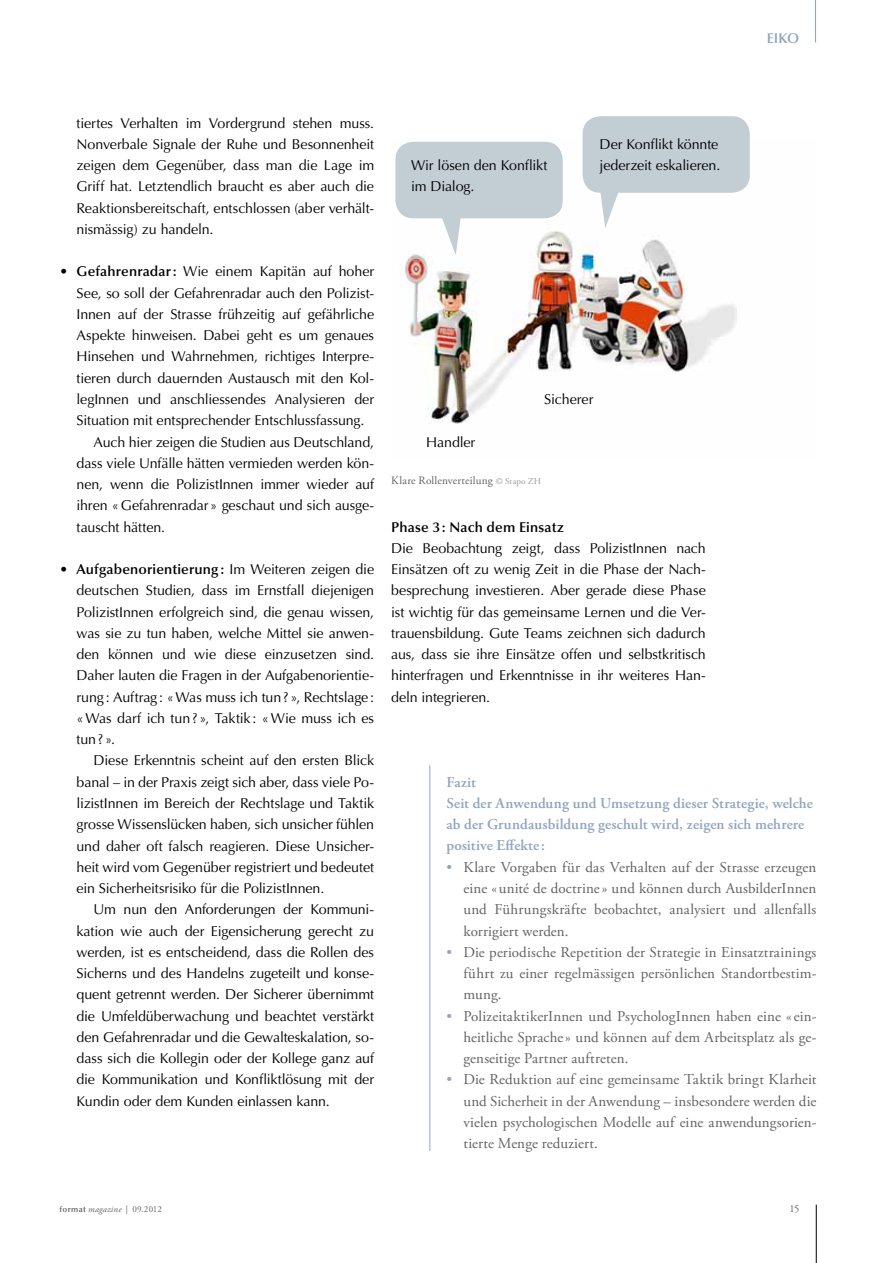
<style>
.page{position:relative;width:893px;height:1263px;background:#fff}
.page>*{position:absolute;margin:0;border:0;box-sizing:border-box;transform-origin:0 0}
.t1{font:15px/21.3px "Adobe Garamond Pro";letter-spacing:-.005em;color:#626261;text-align:justify}
.t2{font:600 15px/21.3px "Adobe Garamond Pro";letter-spacing:.005em;color:#90a5bf}
.t3{font:14.25px/21.3px "Optima LT Std";letter-spacing:-.01em;color:#000;text-align:justify}
.t4{font:600 14.25px "Optima LT Std";letter-spacing:.01em;color:#000}
.t5{font:600 14.25px "Optima LT Std";color:#90a5bf}
.t6{font:11.25px "Adobe Garamond Pro";color:#626261}
.t7{font:10.5px "Adobe Garamond Pro";color:#626261}
.t8{font:italic 9px "Adobe Garamond Pro";letter-spacing:.025em;color:#626261}
.s1{font-weight:600}
.s2{font-size:9px;color:#979797}
.s3{color:#90a5bf}
.s4{font-family:"Optima LT Std";font-weight:600;font-style:normal;font-size:8.25px}
.s5{font-style:normal}
</style>
<div class="page">
<hr style="left:816px;top:1205px;width:1px;height:58px;background:#000">
<img style="left:396px;top:138px;width:354px;height:286px">
<hr style="left:815px;top:0;width:1px;height:43px;background:#90a5bf">
<hr style="left:429px;top:765px;width:1px;height:386px;background:#90a5bf">
<div style="left:395px;top:142px;width:168px;height:76px;background:#c2cdd4;border-radius:18px"></div>
<svg style="left:440px;top:218px;width:21px;height:37px"></svg>
<div style="left:583px;top:116px;width:167px;height:77px;background:#c2cdd4;border-radius:18px"></div>
<svg style="left:600px;top:192px;width:21px;height:36px"></svg>
<p class="t5" style="left:767px;top:29px;width:34px">EIKO</p>
<p class="t3" style="left:77px;top:112px;width:299px">tiertes Verhalten im Vordergrund stehen muss.<br>Nonverbale Signale der Ruhe und Besonnenheit zeigen dem Gegenüber, dass man die Lage im Griff hat. Letztendlich braucht es aber auch die Reaktionsbereitschaft, entschlossen (aber verhält&shy;nismässig) zu handeln.</p>
<p class="t3" style="left:60px;top:261px;width:316px">• <span class="s1">Gefahrenradar:</span> Wie einem Kapitän auf hoher</p>
<p class="t3" style="left:77px;top:282px;width:299px">See, so soll der Gefahrenradar auch den Polizist-</p>
<p class="t3" style="left:77px;top:304px;width:299px">Innen auf der Strasse frühzeitig auf gefährliche</p>
<p class="t3" style="left:77px;top:325px;width:299px">Aspekte hinweisen. Dabei geht es um genaues</p>
<p class="t3" style="left:77px;top:346px;width:299px">Hinsehen und Wahrnehmen, richtiges Interpre-</p>
<p class="t3" style="left:77px;top:367px;width:299px">tieren durch dauernden Austausch mit den Kol-</p>
<p class="t3" style="left:77px;top:389px;width:299px">legInnen und anschliessendes Analysieren der</p>
<p class="t3" style="left:77px;top:410px;width:289px">Situation mit entsprechender Entschlussfassung.</p>
<p class="t3" style="left:94px;top:431px;width:282px">Auch hier zeigen die Studien aus Deutschland,</p>
<p class="t3" style="left:77px;top:452px;width:299px">dass viele Unfälle hätten vermieden werden kön-</p>
<p class="t3" style="left:77px;top:474px;width:299px">nen, wenn die PolizistInnen immer wieder auf</p>
<p class="t3" style="left:77px;top:495px;width:299px">ihren «Gefahrenradar» geschaut und sich ausge-</p>
<p class="t3" style="left:77px;top:516px;width:90px">tauscht hätten.</p>
<p class="t3" style="left:77px;top:559px;width:299px;text-indent:-17px">• <span class="s1">Aufgabenorientierung:</span> Im Weiteren zeigen die deutschen Studien, dass im Ernstfall diejenigen PolizistInnen erfolgreich sind, die genau wissen, was sie zu tun haben, welche Mittel sie anwen&shy;den können und wie diese einzusetzen sind.<br>Daher lauten die Fragen in der Aufgabenorientie&shy;rung : Auftrag: «Was muss ich tun?», Rechtslage : «Was darf ich tun?», Taktik : «Wie muss ich es tun?».</p>
<p class="t3" style="left:77px;top:750px;width:299px;text-indent:17px">Diese Erkenntnis scheint auf den ersten Blick banal – in der Praxis zeigt sich aber, dass viele Po&shy;lizistInnen im Bereich der Rechtslage und Taktik grosse Wissenslücken haben, sich unsicher fühlen und daher oft falsch reagieren. Diese Unsicher&shy;heit wird vom Gegenüber registriert und bedeutet ein Sicherheitsrisiko für die PolizistInnen.</p>
<p class="t3" style="left:77px;top:899px;width:299px;text-indent:17px">Um nun den Anforderungen der Kommuni&shy;kation wie auch der Eigensicherung gerecht zu werden, ist es entscheidend, dass die Rollen des Sicherns und des Handelns zugeteilt und konse&shy;quent getrennt werden. Der Sicherer übernimmt die Umfeldüberwachung und beachtet verstärkt den Gefahrenradar und die Gewalteskalation, so&shy;dass sich die Kollegin oder der Kollege ganz auf die Kommunikation und Konfliktlösung mit der Kundin oder dem Kunden einlassen kann.</p>
<p class="t3" style="left:411px;top:155px;width:138px">Wir lösen den Konflikt im Dialog.</p>
<p class="t3" style="left:600px;top:134px;width:122px">Der Konflikt könnte jederzeit eskalieren.</p>
<p class="t3" style="left:426px;top:431px;width:51px">Handler</p>
<p class="t3" style="left:544px;top:389px;width:51px">Sicherer</p>
<p class="t6" style="left:391px;top:474px;width:152px">Klare Rollenverteilung <span class="s2">© Stapo ZH</span></p>
<p class="t4" style="left:391px;top:518px;width:174px">Phase 3: Nach dem Einsatz</p>
<p class="t3" style="left:391px;top:537px;width:316px">Die Beobachtung zeigt, dass PolizistInnen nach Einsätzen oft zu wenig Zeit in die Phase der Nach&shy;besprechung investieren. Aber gerade diese Phase ist wichtig für das gemeinsame Lernen und die Ver&shy;trauensbildung. Gute Teams zeichnen sich dadurch aus, dass sie ihre Einsätze offen und selbstkritisch hinterfragen und Erkenntnisse in ihr weiteres Han&shy;deln integrieren.</p>
<p class="t2" style="left:446px;top:771px;width:368px">Fazit<br>Seit der Anwendung und Umsetzung dieser Strategie, welche ab der Grundausbildung geschult wird, zeigen sich mehrere positive Effekte :</p>
<p class="t1" style="left:463px;top:857px;width:354px;text-indent:-17px"><span class="s3">•</span> Klare Vorgaben für das Verhalten auf der Strasse erzeugen eine «unité de doctrine» und können durch AusbilderInnen und Führungskräfte beobachtet, analysiert und allenfalls korrigiert werden.</p>
<p class="t1" style="left:463px;top:942px;width:354px;text-indent:-17px"><span class="s3">•</span> Die periodische Repetition der Strategie in Einsatztrainings führt zu einer regelmässigen persönlichen Standortbestim&shy;mung.</p>
<p class="t1" style="left:463px;top:1006px;width:354px;text-indent:-17px"><span class="s3">•</span> PolizeitaktikerInnen und PsychologInnen haben eine «ein&shy;heitliche Sprache» und können auf dem Arbeitsplatz als ge&shy;genseitige Partner auftreten.</p>
<p class="t1" style="left:463px;top:1069px;width:354px;text-indent:-17px"><span class="s3">•</span> Die Reduktion auf eine gemeinsame Taktik bringt Klarheit und Sicherheit in der Anwendung – insbesondere werden die vielen psychologischen Modelle auf eine anwendungsorien&shy;tierte Menge reduziert.</p>
<p class="t8" style="left:60px;top:1204px;width:104px"><span class="s4">format</span> magazine <span class="s5">| 09.2012</span></p>
<p class="t7" style="left:790px;top:1202px;width:11px">15</p>
</div>
